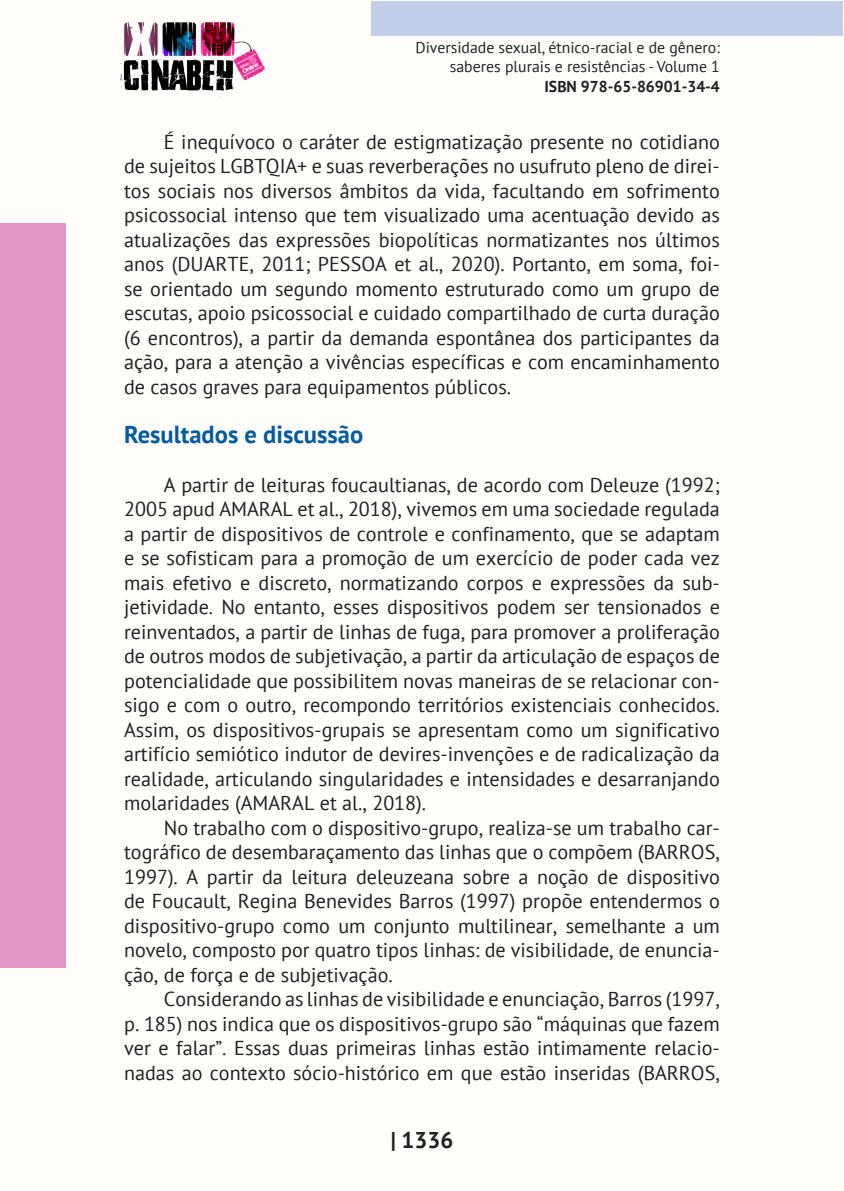
<style>
.page{position:relative;width:844px;height:1191px;background:#fff}
.page>*{position:absolute;margin:0;border:0;box-sizing:border-box;transform-origin:0 0}
._9_SUBTÍTULOS{font:700 24.5px "PT Sans";color:#015b9e}
.t1{font:700 22.75px "PT Sans";color:#231f20}
._8_CORPO{font:20.12px/24.5px "PT Sans";color:#231f20;text-align:justify}
.t2{font:15.75px/18.9px "PT Sans";color:#231f20;text-align:right}
.t3{font:700 15.75px "PT Sans";color:#231f20}
</style>
<div class="page">
<div style="left:0;top:0;width:843px;height:1191px;background:#fffefa"></div>
<div style="left:371px;top:1px;width:471px;height:35px;background:#c2cde7"></div>
<div style="left:0;top:223px;width:65px;height:744px;background:#e198c7"></div>
<img style="left:120px;top:22px;width:144px;height:75px">
<p class="t2" style="left:415px;top:38px;width:306px">Diversidade sexual, étnico-racial e de gênero: saberes plurais e resistências - Volume 1</p>
<p class="t3" style="left:544px;top:76px;width:177px">ISBN 978-65-86901-34-4</p>
<p class="_8_CORPO" style="left:124px;top:129px;width:597px;text-indent:40px">É inequívoco o caráter de estigmatização presente no cotidiano de sujeitos LGBTQIA+ e suas reverberações no usufruto pleno de direi&shy;tos sociais nos diversos âmbitos da vida, facultando em sofrimento psicossocial intenso que tem visualizado uma acentuação devido as atualizações das expressões biopolíticas normatizantes nos últimos anos (DUARTE, 2011; PESSOA et al., 2020). Portanto, em soma, foi&shy;se orientado um segundo momento estruturado como um grupo de escutas, apoio psicossocial e cuidado compartilhado de curta duração (6 encontros), a partir da demanda espontânea dos participantes da ação, para a atenção a vivências específicas e com encaminhamento de casos graves para equipamentos públicos.</p>
<p class="_9_SUBTÍTULOS" style="left:124px;top:418px;width:240px">Resultados e discussão</p>
<p class="_8_CORPO" style="left:124px;top:472px;width:597px;text-indent:40px">A partir de leituras foucaultianas, de acordo com Deleuze (1992; 2005 apud AMARAL et al., 2018), vivemos em uma sociedade regulada a partir de dispositivos de controle e confinamento, que se adaptam e se sofisticam para a promoção de um exercício de poder cada vez mais efetivo e discreto, normatizando corpos e expressões da sub&shy;jetividade. No entanto, esses dispositivos podem ser tensionados e reinventados, a partir de linhas de fuga, para promover a proliferação de outros modos de subjetivação, a partir da articulação de espaços de potencialidade que possibilitem novas maneiras de se relacionar con&shy;sigo e com o outro, recompondo territórios existenciais conhecidos.<br>Assim, os dispositivos-grupais se apresentam como um significativo artifício semiótico indutor de devires-invenções e de radicalização da realidade, articulando singularidades e intensidades e desarranjando molaridades (AMARAL et al., 2018).</p>
<p class="_8_CORPO" style="left:124px;top:815px;width:597px;text-indent:40px">No trabalho com o dispositivo-grupo, realiza-se um trabalho car&shy;tográfico de desembaraçamento das linhas que o compõem (BARROS, 1997). A partir da leitura deleuzeana sobre a noção de dispositivo de Foucault, Regina Benevides Barros (1997) propõe entendermos o dispositivo-grupo como um conjunto multilinear, semelhante a um novelo, composto por quatro tipos linhas: de visibilidade, de enuncia&shy;ção, de força e de subjetivação.</p>
<p class="_8_CORPO" style="left:124px;top:986px;width:597px;text-indent:40px">Considerando as linhas de visibilidade e enunciação, Barros (1997, p. 185) nos indica que os dispositivos-grupo são “máquinas que fazem ver e falar”. Essas duas primeiras linhas estão intimamente relacio&shy;nadas ao contexto sócio-histórico em que estão inseridas (BARROS,</p>
<p class="t1" style="left:390px;top:1125px;width:64px">| 1336</p>
</div>
